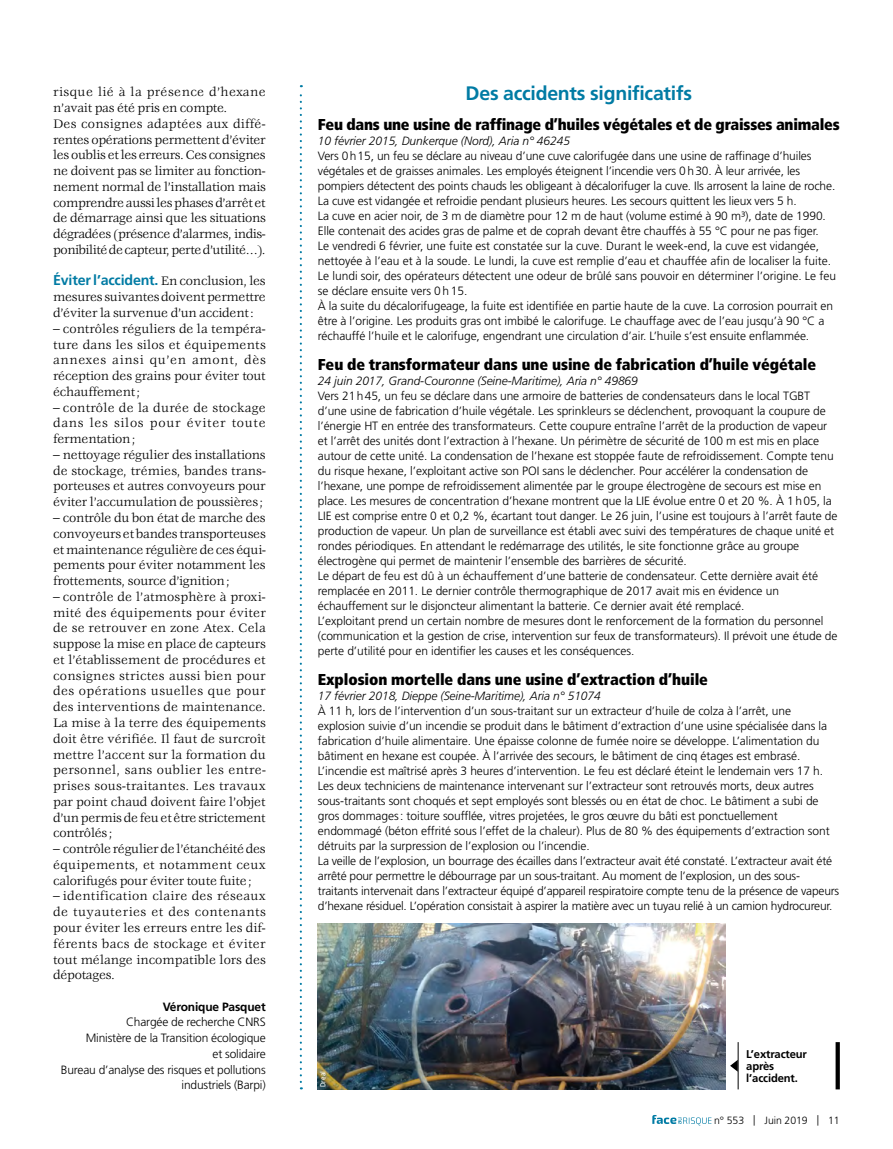
<style>
.page{position:relative;width:893px;height:1149px;background:#fff}
.page>*{position:absolute;margin:0;border:0;box-sizing:border-box;transform-origin:0 0}
.t1{font:700 19.5px "Frutiger LT Std";letter-spacing:-.015em;color:#007ba4}
.t2{font:900 condensed 15.75px "Frutiger LT Std";letter-spacing:-.005em;color:#000}
.t3{font:700 14.25px "Frutiger LT Std";letter-spacing:-.015em;color:#007ba4}
.t4{font:13.5px/15.8px "Veljovic Std";letter-spacing:-.015em;color:#000;text-align:justify}
.t5{font:300 12px/15px "Frutiger LT Std";letter-spacing:-.005em;color:#000}
.t6{font:italic 300 12px "Frutiger LT Std";letter-spacing:-.005em;color:#000}
.t7{font:700 12px "Frutiger LT Std";letter-spacing:-.015em;color:#000}
.t8{font:700 11.25px/12px "Frutiger LT Std";letter-spacing:-.015em;color:#000}
.t9{font:300 10.5px "Frutiger LT Std";letter-spacing:-.005em;color:#000}
.t10{font:7.5px "Frutiger LT Std";letter-spacing:.01em;color:#fff;scale:.85 1}
.s1{font-family:"Veljovic Std";font-weight:400;font-size:13.5px;color:#000}
.s2{font-family:"Adobe Caslon Pro"}
</style>
<div class="page">
<img style="left:318px;top:923px;width:407px;height:166px">
<hr style="left:738px;top:1041px;width:1px;height:48px;background:#000">
<svg style="left:836px;top:1042px;width:4px;height:47px"></svg>
<svg style="left:730px;top:1059px;width:8px;height:12px"></svg>
<svg style="left:300px;top:85px;width:2px;height:1004px"></svg>
<svg style="left:652px;top:1115px;width:59px;height:10px"></svg>
<p class="t4" style="left:53px;top:85px;width:214px;text-align:left">risque lié à la présence d’hexane n’avait pas été pris en compte.<br>Des consignes adaptées aux diffé&shy;rentes opérations permettent d’éviter les oublis et les erreurs. Ces consignes ne doivent pas se limiter au fonction&shy;nement normal de l’installation mais comprendre aussi les phases d’arrêt et de démarrage ainsi que les situations dégradées (présence d’alarmes, indis&shy;ponibilité de capteur, perte d’utilité…).</p>
<p class="t3" style="left:53px;top:272px;width:214px">Éviter l’accident. <span class="s1">En conclusion, les</span></p>
<p class="t4" style="left:53px;top:290px;width:214px">mesures suivantes doivent permettre d’éviter la survenue d’un accident:</p>
<p class="t4" style="left:53px;top:321px;width:214px"><span class="s2">–</span> contrôles réguliers de la tempéra&shy;ture dans les silos et équipements annexes ainsi qu’en amont, dès réception des grains pour éviter tout échauffement;</p>
<p class="t4" style="left:53px;top:400px;width:214px"><span class="s2">–</span> contrôle de la durée de stockage dans les silos pour éviter toute fermentation;</p>
<p class="t4" style="left:53px;top:447px;width:214px"><span class="s2">–</span> nettoyage régulier des installations de stockage, trémies, bandes trans&shy;porteuses et autres convoyeurs pour éviter l’accumulation de poussières;</p>
<p class="t4" style="left:53px;top:510px;width:214px"><span class="s2">–</span> contrôle du bon état de marche des convoyeurs et bandes transporteuses et maintenance régulière de ces équi&shy;pements pour éviter notamment les frottements, source d’ignition;</p>
<p class="t4" style="left:53px;top:589px;width:214px"><span class="s2">–</span> contrôle de l’atmosphère à proxi&shy;mité des équipements pour éviter de se retrouver en zone Atex. Cela suppose la mise en place de capteurs et l’établissement de procédures et consignes strictes aussi bien pour des opérations usuelles que pour des interventions de maintenance.<br>La mise à la terre des équipements doit être vérifiée. Il faut de surcroît mettre l’accent sur la formation du personnel, sans oublier les entre&shy;prises sous-traitantes. Les travaux par point chaud doivent faire l’objet d’un permis de feu et être strictement contrôlés;</p>
<p class="t4" style="left:53px;top:841px;width:214px"><span class="s2">–</span> contrôle régulier de l’étanchéité des équipements, et notamment ceux calorifugés pour éviter toute fuite;</p>
<p class="t4" style="left:53px;top:888px;width:214px"><span class="s2">–</span> identification claire des réseaux de tuyauteries et des contenants pour éviter les erreurs entre les dif&shy;férents bacs de stockage et éviter tout mélange incompatible lors des dépotages.</p>
<p class="t7" style="left:163px;top:999px;width:104px">Véronique Pasquet</p>
<p class="t5" style="left:61px;top:1014px;width:206px;line-height:15.8px;text-align:right">Chargée de recherche CNRS<br>Ministère de la Transition écologique<br>et solidaire<br>Bureau d’analyse des risques et pollutions industriels (Barpi)</p>
<h1 class="t1" style="left:466px;top:81px;width:228px">Des accidents significatifs</h1>
<h2 class="t2" style="left:318px;top:115px;width:523px">Feu dans une usine de raffinage d’huiles végétales et de graisses animales</h2>
<p class="t6" style="left:318px;top:134px;width:254px">10 février 2015, Dunkerque (Nord), Aria n° 46245</p>
<p class="t5" style="left:318px;top:148px;width:520px">Vers 0h15, un feu se déclare au niveau d’une cuve calorifugée dans une usine de raffinage d’huiles végétales et de graisses animales. Les employés éteignent l’incendie vers 0h30. À leur arrivée, les pompiers détectent des points chauds les obligeant à décalorifuger la cuve. Ils arrosent la laine de roche.<br>La cuve est vidangée et refroidie pendant plusieurs heures. Les secours quittent les lieux vers 5 h.<br>La cuve en acier noir, de 3 m de diamètre pour 12 m de haut (volume estimé à 90 m³), date de 1990.<br>Elle contenait des acides gras de palme et de coprah devant être chauffés à 55 °C pour ne pas figer.<br>Le vendredi 6 février, une fuite est constatée sur la cuve. Durant le week-end, la cuve est vidangée, nettoyée à l’eau et à la soude. Le lundi, la cuve est remplie d’eau et chauffée afin de localiser la fuite.<br>Le lundi soir, des opérateurs détectent une odeur de brûlé sans pouvoir en déterminer l’origine. Le feu se déclare ensuite vers 0h15.<br>À la suite du décalorifugeage, la fuite est identifiée en partie haute de la cuve. La corrosion pourrait en être à l’origine. Les produits gras ont imbibé le calorifuge. Le chauffage avec de l’eau jusqu’à 90 °C a réchauffé l’huile et le calorifuge, engendrant une circulation d’air. L’huile s’est ensuite enflammée.</p>
<h2 class="t2" style="left:318px;top:355px;width:500px">Feu de transformateur dans une usine de fabrication d’huile végétale</h2>
<p class="t6" style="left:318px;top:374px;width:321px">24 juin 2017, Grand-Couronne (Seine-Maritime), Aria n° 49869</p>
<p class="t5" style="left:318px;top:388px;width:521px">Vers 21h45, un feu se déclare dans une armoire de batteries de condensateurs dans le local TGBT d’une usine de fabrication d’huile végétale. Les sprinkleurs se déclenchent, provoquant la coupure de l’énergie HT en entrée des transformateurs. Cette coupure entraîne l’arrêt de la production de vapeur et l’arrêt des unités dont l’extraction à l’hexane. Un périmètre de sécurité de 100 m est mis en place autour de cette unité. La condensation de l’hexane est stoppée faute de refroidissement. Compte tenu du risque hexane, l’exploitant active son POI sans le déclencher. Pour accélérer la condensation de l’hexane, une pompe de refroidissement alimentée par le groupe électrogène de secours est mise en place. Les mesures de concentration d’hexane montrent que la LIE évolue entre 0 et 20 %. À 1 h05, la LIE est comprise entre 0 et 0,2 %, écartant tout danger. Le 26 juin, l’usine est toujours à l’arrêt faute de production de vapeur. Un plan de surveillance est établi avec suivi des températures de chaque unité et rondes périodiques. En attendant le redémarrage des utilités, le site fonctionne grâce au groupe électrogène qui permet de maintenir l’ensemble des barrières de sécurité.<br>Le départ de feu est dû à un échauffement d’une batterie de condensateur. Cette dernière avait été remplacée en 2011. Le dernier contrôle thermographique de 2017 avait mis en évidence un échauffement sur le disjoncteur alimentant la batterie. Ce dernier avait été remplacé.<br>L’exploitant prend un certain nombre de mesures dont le renforcement de la formation du personnel (communication et la gestion de crise, intervention sur feux de transformateurs). Il prévoit une étude de perte d’utilité pour en identifier les causes et les conséquences.</p>
<h2 class="t2" style="left:318px;top:670px;width:392px">Explosion mortelle dans une usine d’extraction d’huile</h2>
<p class="t6" style="left:318px;top:689px;width:284px">17 février 2018, Dieppe (Seine-Maritime), Aria n° 51074</p>
<p class="t5" style="left:318px;top:703px;width:523px">À 11 h, lors de l’intervention d’un sous-traitant sur un extracteur d’huile de colza à l’arrêt, une explosion suivie d’un incendie se produit dans le bâtiment d’extraction d’une usine spécialisée dans la fabrication d’huile alimentaire. Une épaisse colonne de fumée noire se développe. L’alimentation du bâtiment en hexane est coupée. À l’arrivée des secours, le bâtiment de cinq étages est embrasé.<br>L’incendie est maîtrisé après 3 heures d’intervention. Le feu est déclaré éteint le lendemain vers 17 h.<br>Les deux techniciens de maintenance intervenant sur l’extracteur sont retrouvés morts, deux autres sous-traitants sont choqués et sept employés sont blessés ou en état de choc. Le bâtiment a subi de gros dommages: toiture soufflée, vitres projetées, le gros œuvre du bâti est ponctuellement endommagé (béton effrité sous l’effet de la chaleur). Plus de 80 % des équipements d’extraction sont détruits par la surpression de l’explosion ou l’incendie.<br>La veille de l’explosion, un bourrage des écailles dans l’extracteur avait été constaté. L’extracteur avait été arrêté pour permettre le débourrage par un sous-traitant. Au moment de l’explosion, un des sous&shy;traitants intervenait dans l’extracteur équipé d’appareil respiratoire compte tenu de la présence de vapeurs d’hexane résiduel. L’opération consistait à aspirer la matière avec un tuyau relié à un camion hydrocureur.</p>
<p class="t10" style="left:319px;top:1086px;width:21px;rotate:-90deg">Dreal</p>
<p class="t8" style="left:746px;top:1047px;width:62px">L’extracteur après l’accident.</p>
<p class="t9" style="left:714px;top:1113px;width:127px">n° 553 | Juin 2019 | 11</p>
</div>
